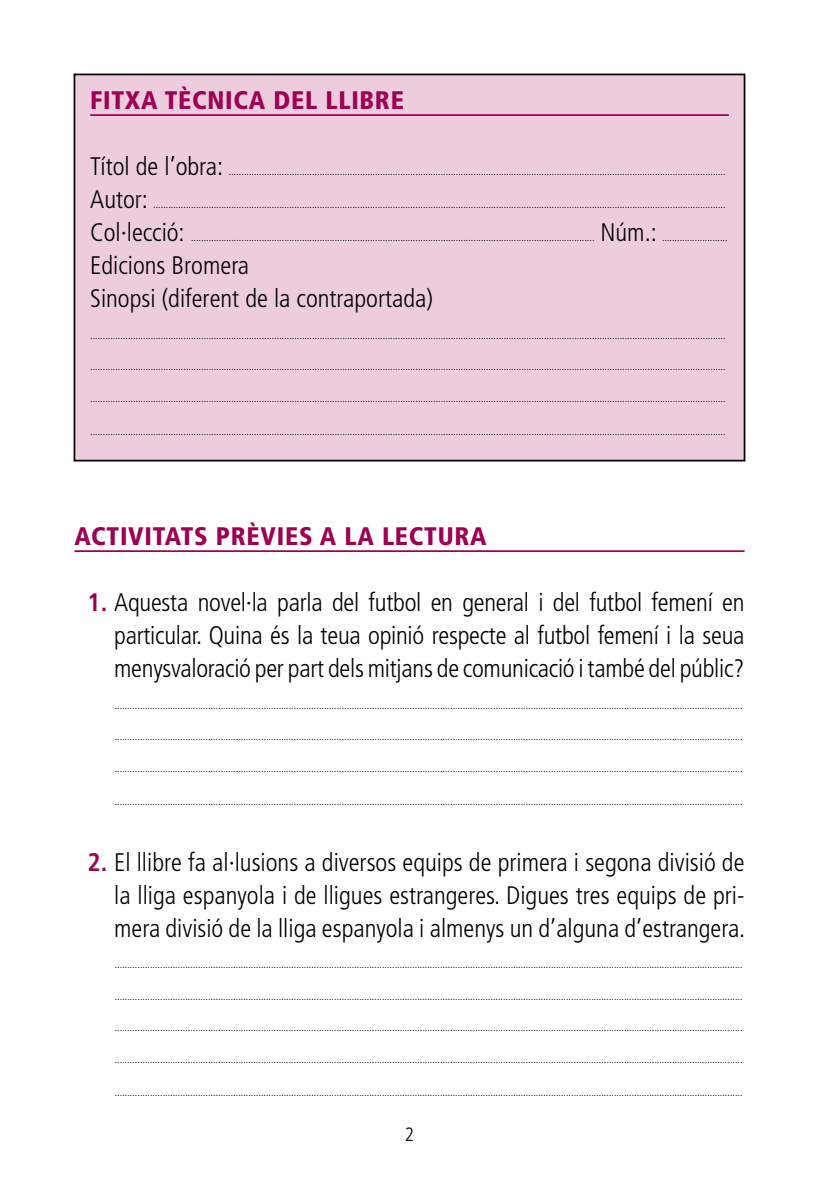
<style>
.page{position:relative;width:819px;height:1191px;background:#fff}
.page>*{position:absolute;margin:0;border:0;box-sizing:border-box;transform-origin:0 0}
.t1{font:300 condensed 25.38px/33.1px "Frutiger LT Std";color:#000;text-align:justify}
.t2{font:900 condensed 25.38px "Frutiger LT Std";letter-spacing:.03em;color:#9e0054}
.t3{font:300 condensed 19.25px "Frutiger LT Std";color:#000}
.t4{font:300 condensed 10.5px "Frutiger LT Std";color:#000}
.s1{font-weight:700;color:#9e0054}
</style>
<div class="page">
<div style="left:74px;top:74px;width:670px;height:386px;background:#ecccdd"></div>
<hr style="left:90px;top:114px;width:638px;height:2px;background:#9e0054">
<div style="left:74px;top:74px;width:671px;height:387px;border:2px solid #000"></div>
<hr style="left:74px;top:550px;width:670px;height:2px;background:#9e0054">
<h1 class="t2" style="left:90px;top:85px;width:315px">FITXA TÈCNICA DEL LLIBRE</h1>
<h1 class="t1" style="left:90px;top:150px;width:134px">Títol de l’obra:</h1>
<p class="t4" style="left:229px;top:166px;width:498px">.....................................................................................................................................................................................................</p>
<h1 class="t1" style="left:90px;top:183px;width:59px">Autor:</h1>
<p class="t4" style="left:153px;top:199px;width:574px">...................................................................................................................................................................................................................................</p>
<h1 class="t1" style="left:90px;top:216px;width:96px">Col·lecció:</h1>
<p class="t4" style="left:191px;top:232px;width:405px">................................................................................................................................................................</p>
<h1 class="t1" style="left:600px;top:216px;width:58px">Núm.:</h1>
<p class="t4" style="left:662px;top:232px;width:67px">..........................</p>
<h1 class="t1" style="left:90px;top:249px;width:344px">Edicions Bromera<br>Sinopsi (diferent de la contraportada)</h1>
<p class="t4" style="left:90px;top:329px;width:637px">............................................................................................................................................................................................................................................................</p>
<p class="t4" style="left:90px;top:361px;width:637px">............................................................................................................................................................................................................................................................</p>
<p class="t4" style="left:90px;top:392px;width:637px">............................................................................................................................................................................................................................................................</p>
<p class="t4" style="left:90px;top:425px;width:637px">............................................................................................................................................................................................................................................................</p>
<h1 class="t2" style="left:74px;top:521px;width:83px">ACTIVITAT</h1>
<h1 class="t2" style="left:194px;top:521px;width:202px">S PRÈVIES ALA LECT</h1>
<h1 class="t2" style="left:437px;top:521px;width:33px">URA</h1>
<h1 class="t1" style="left:114px;top:586px;width:631px;text-indent:-26px"><span class="s1">1.</span> Aquesta novel·la parla del futbol en general i del futbol femení en particular. Quina és la teua opinió respecte al futbol femení i la seua menysvaloració per part dels mitjans de comunicació i també del públic?</h1>
<p class="t4" style="left:115px;top:699px;width:629px">.........................................................................................................................................................................................................................................................</p>
<p class="t4" style="left:115px;top:730px;width:629px">.........................................................................................................................................................................................................................................................</p>
<p class="t4" style="left:115px;top:762px;width:629px">.........................................................................................................................................................................................................................................................</p>
<p class="t4" style="left:115px;top:795px;width:629px">.........................................................................................................................................................................................................................................................</p>
<h1 class="t1" style="left:114px;top:846px;width:632px;text-indent:-26px"><span class="s1">2.</span> El llibre fa al·lusions a diversos equips de primera i segona divisió de la lliga espanyola i de lligues estrangeres. Digues tres equips de pri&shy;mera divisió de la lliga espanyola i almenys un d’alguna d’estrangera.</h1>
<p class="t4" style="left:115px;top:958px;width:629px">.........................................................................................................................................................................................................................................................</p>
<p class="t4" style="left:115px;top:990px;width:629px">.........................................................................................................................................................................................................................................................</p>
<p class="t4" style="left:115px;top:1021px;width:629px">.........................................................................................................................................................................................................................................................</p>
<p class="t4" style="left:115px;top:1053px;width:629px">.........................................................................................................................................................................................................................................................</p>
<p class="t4" style="left:115px;top:1086px;width:629px">.........................................................................................................................................................................................................................................................</p>
<h2 class="t3" style="left:405px;top:1123px;width:11px">2</h2>
</div>
